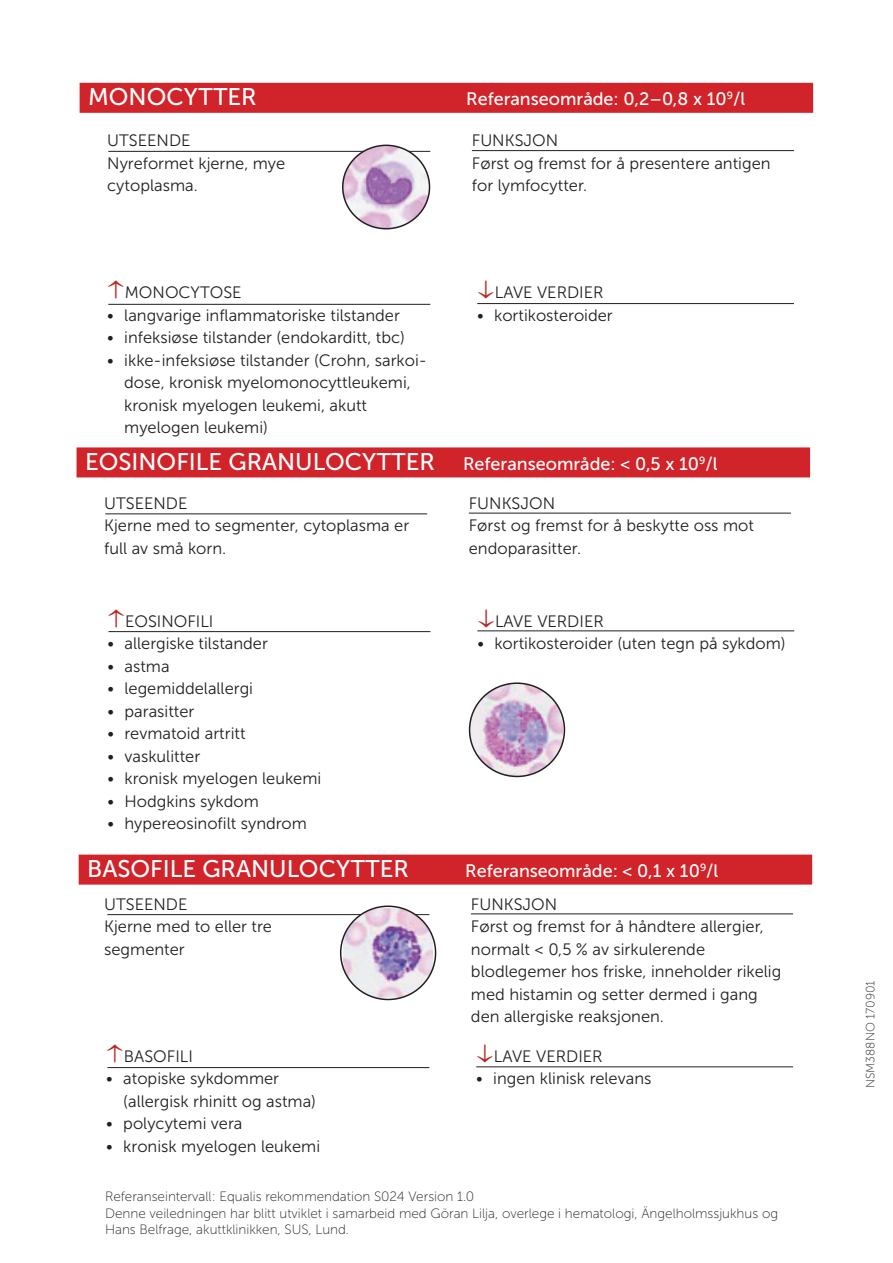
<style>
.page{position:relative;width:893px;height:1263px;background:#fff}
.page>*{position:absolute;margin:0;border:0;box-sizing:border-box;transform-origin:0 0}
.t1{font:24px "Museo Sans 500";color:#fff}
.t2{font:18px "Museo Sans 500";color:#fff}
.t3{font:16.5px/22.5px "Museo Sans 300";color:#231f20}
.t4{font:13.5px/16.2px "Museo Sans 100";color:#231f20}
.t5{font:12px "Museo Sans 100";color:#231f20}
.s1{color:#b52b27}
.s2{font-size:24px}
</style>
<div class="page">
<div style="left:80px;top:83px;width:733px;height:30px;background:#d1232a"></div>
<hr style="left:108px;top:151px;width:322px;height:1px;background:#231f20">
<hr style="left:108px;top:304px;width:322px;height:1px;background:#231f20">
<hr style="left:472px;top:150px;width:322px;height:1px;background:#231f20">
<hr style="left:477px;top:303px;width:317px;height:1px;background:#231f20">
<div style="left:77px;top:447px;width:733px;height:30px;background:#d1232a"></div>
<hr style="left:105px;top:513px;width:322px;height:1px;background:#231f20">
<hr style="left:109px;top:631px;width:321px;height:1px;background:#231f20">
<hr style="left:469px;top:513px;width:322px;height:1px;background:#231f20">
<hr style="left:477px;top:630px;width:317px;height:1px;background:#231f20">
<div style="left:79px;top:854px;width:733px;height:30px;background:#d1232a"></div>
<hr style="left:107px;top:914px;width:322px;height:1px;background:#231f20">
<hr style="left:107px;top:1067px;width:322px;height:1px;background:#231f20">
<hr style="left:471px;top:913px;width:322px;height:1px;background:#231f20">
<hr style="left:476px;top:1066px;width:317px;height:1px;background:#231f20">
<img style="left:470px;top:684px;width:93px;height:92px">
<div style="left:469px;top:682px;width:96px;height:95px;border:2px solid #231f20;border-radius:50%"></div>
<img style="left:343px;top:908px;width:90px;height:90px">
<div style="left:340px;top:905px;width:96px;height:95px;border:2px solid #231f20;border-radius:50%"></div>
<img style="left:343px;top:146px;width:86px;height:83px">
<div style="left:342px;top:145px;width:88px;height:84px;border:2px solid #231f20;border-radius:50%"></div>
<p class="t1" style="left:88px;top:84px;width:170px">MONOCYTTER</p>
<p class="t2" style="left:466px;top:89px;width:280px">Referanseområde: 0,2–0,8 x 10<sup>9</sup>/l</p>
<p class="t3" style="left:107px;top:130px;width:85px">UTSEENDE</p>
<p class="t3" style="left:107px;top:152px;width:180px">Nyreformet kjerne, mye cytoplasma.</p>
<p class="t3" style="left:472px;top:130px;width:88px">FUNKSJON</p>
<p class="t3" style="left:472px;top:152px;width:300px">Først og fremst for å presentere antigen for lymfocytter.</p>
<p class="t3" style="left:107px;top:282px;width:136px"><span class="s1">↑</span>MONOCYTOSE</p>
<p class="t3" style="left:107px;top:304px;width:294px">• langvarige inflammatoriske tilstander</p>
<p class="t3" style="left:107px;top:327px;width:299px">• infeksiøse tilstander (endokarditt, tbc)</p>
<p class="t3" style="left:124px;top:349px;width:304px;text-indent:-17px">• ikke-infeksiøse tilstander (Crohn, sarkoi&shy;dose, kronisk myelomonocyttleukemi, kronisk myelogen leukemi, akutt myelogen leukemi)</p>
<p class="t3" style="left:477px;top:282px;width:128px"><span class="s1">↓</span>LAVE VERDIER</p>
<p class="t3" style="left:477px;top:304px;width:137px">• kortikosteroider</p>
<p class="t2" style="left:85px;top:454px;width:634px"><span class="s2">EOSINOFILE GRANULOCYTTER</span> Referanseområde: &lt; 0,5 x 10<sup>9</sup>/l</p>
<p class="t3" style="left:104px;top:492px;width:85px">UTSEENDE</p>
<p class="t3" style="left:104px;top:514px;width:307px">Kjerne med to segmenter, cytoplasma er full av små korn.</p>
<p class="t3" style="left:469px;top:492px;width:88px">FUNKSJON</p>
<p class="t3" style="left:469px;top:514px;width:287px">Først og fremst for å beskytte oss mot endoparasitter.</p>
<p class="t3" style="left:107px;top:610px;width:107px"><span class="s1">↑</span>EOSINOFILI</p>
<p class="t3" style="left:107px;top:632px;width:162px">• allergiske tilstander</p>
<p class="t3" style="left:107px;top:655px;width:64px">• astma</p>
<p class="t3" style="left:107px;top:677px;width:147px">• legemiddelallergi</p>
<p class="t3" style="left:107px;top:700px;width:88px">• parasitter</p>
<p class="t3" style="left:107px;top:722px;width:140px">• revmatoid artritt</p>
<p class="t3" style="left:107px;top:745px;width:94px">• vaskulitter</p>
<p class="t3" style="left:107px;top:767px;width:215px">• kronisk myelogen leukemi</p>
<p class="t3" style="left:107px;top:790px;width:153px">• Hodgkins sykdom</p>
<p class="t3" style="left:107px;top:812px;width:201px">• hypereosinofilt syndrom</p>
<p class="t3" style="left:477px;top:610px;width:128px"><span class="s1">↓</span>LAVE VERDIER</p>
<p class="t3" style="left:477px;top:632px;width:310px">• kortikosteroider (uten tegn på sykdom)</p>
<p class="t1" style="left:87px;top:855px;width:323px">BASOFILE GRANULOCYTTER</p>
<p class="t2" style="left:465px;top:861px;width:255px">Referanseområde: &lt; 0,1 x 10<sup>9</sup>/l</p>
<p class="t3" style="left:104px;top:893px;width:85px">UTSEENDE</p>
<p class="t3" style="left:104px;top:915px;width:169px">Kjerne med to eller tre segmenter</p>
<p class="t3" style="left:471px;top:893px;width:88px">FUNKSJON</p>
<p class="t3" style="left:471px;top:915px;width:312px">Først og fremst for å håndtere allergier, normalt &lt; 0,5 % av sirkulerende blodlegemer hos friske, inneholder rikelig med histamin og setter dermed i gang den allergiske reaksjonen.</p>
<p class="t3" style="left:476px;top:1045px;width:128px"><span class="s1">↓</span>LAVE VERDIER</p>
<p class="t3" style="left:476px;top:1067px;width:177px">• ingen klinisk relevans</p>
<p class="t3" style="left:106px;top:1045px;width:88px"><span class="s1">↑</span>BASOFILI</p>
<p class="t3" style="left:123px;top:1067px;width:194px;text-indent:-17px">• atopiske sykdommer (allergisk rhinitt og astma)</p>
<p class="t3" style="left:106px;top:1112px;width:138px">• polycytemi vera</p>
<p class="t3" style="left:106px;top:1135px;width:215px">• kronisk myelogen leukemi</p>
<p class="t4" style="left:105px;top:1188px;width:371px">Referanseintervall: Equalis rekommendation S024 Version 1.0</p>
<p class="t4" style="left:105px;top:1205px;width:674px">Denne veiledningen har blitt utviklet i samarbeid med Göran Lilja, overlege i hematologi, Ängelholmssjukhus og<br>Hans Belfrage, akuttklinikken, SUS, Lund.</p>
<p class="t5" style="left:864px;top:1088px;width:109px;rotate:-90deg">NSM388NO 170901</p>
</div>
